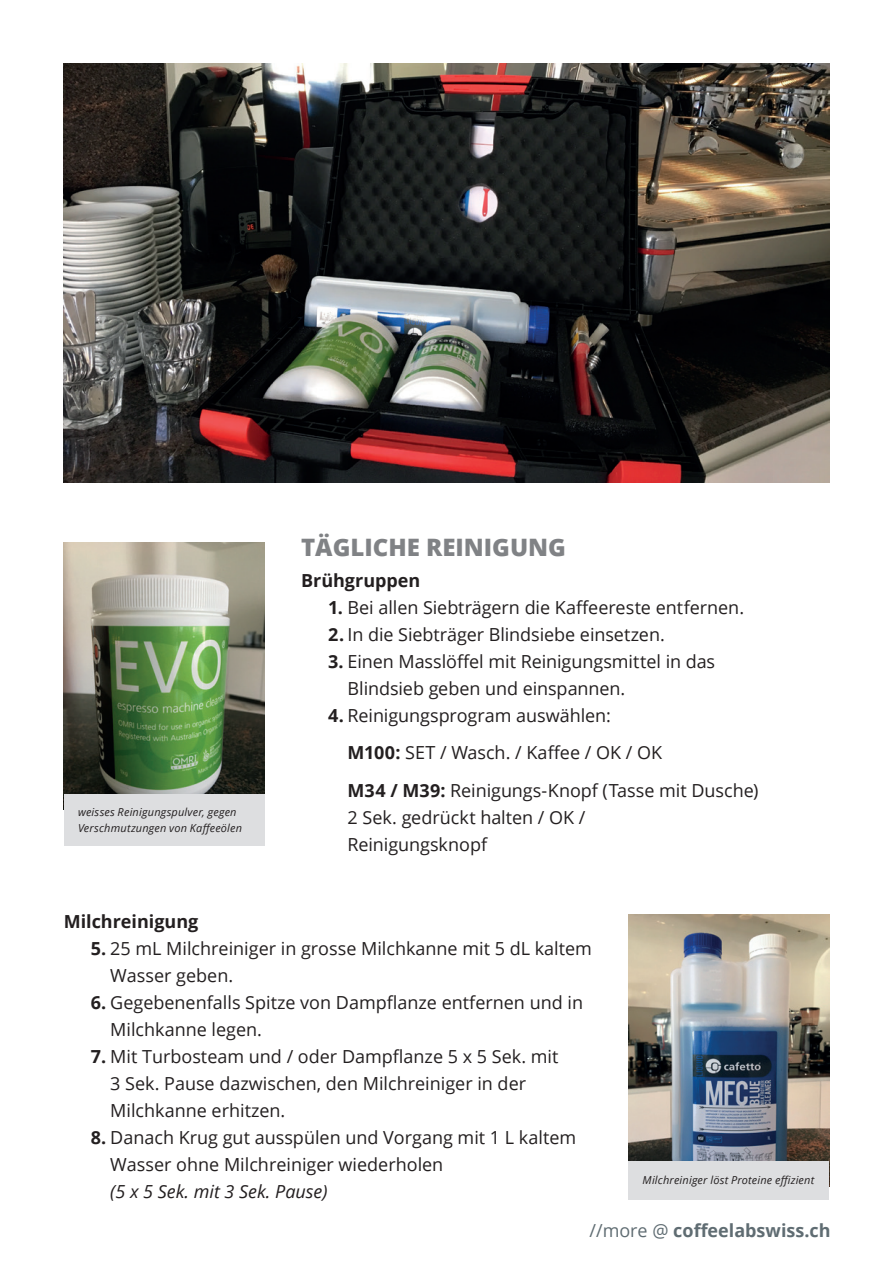
<style>
.page{position:relative;width:893px;height:1263px;background:#fff}
.page>*{position:absolute;margin:0;border:0;box-sizing:border-box;transform-origin:0 0}
.t1{font:800 24px "Open Sans";color:#808285}
.t2{font:18px/27px "Open Sans";color:#231f20}
.t3{font:700 18px "Open Sans";color:#231f20}
.t4{font:700 18px "Open Sans";color:#5f6c72}
.t5{font:italic 18px "Open Sans";color:#231f20}
.t6{font:italic 10.95px/16.5px "Open Sans";letter-spacing:.015em;color:#231f20}
.s1{font-weight:700}
.s2{font-weight:400}
</style>
<div class="page">
<img style="left:64px;top:64px;width:765px;height:419px">
<img style="left:64px;top:542px;width:201px;height:252px">
<div style="left:64px;top:794px;width:201px;height:52px;background:#dddee0"></div>
<img style="left:628px;top:914px;width:201px;height:247px">
<div style="left:628px;top:1161px;width:201px;height:38px;background:#dddee0"></div>
<p class="t6" style="left:78px;top:803px;width:166px">weisses Reinigungspulver, gegen<br>Verschmutzungen von Kaffeeölen</p>
<h1 class="t1" style="left:301px;top:529px;width:266px">TÄGLICHE REINIGUNG</h1>
<p class="t3" style="left:301px;top:568px;width:121px">Brühgruppen</p>
<p class="t2" style="left:328px;top:593px;width:418px"><span class="s1">1.</span> Bei allen Siebträgern die Kaffeereste entfernen.</p>
<p class="t2" style="left:328px;top:620px;width:338px"><span class="s1">2.</span> In die Siebträger Blindsiebe einsetzen.</p>
<p class="t2" style="left:348px;top:647px;width:369px;text-indent:-19px"><span class="s1">3.</span> Einen Masslöffel mit Reinigungsmittel in das<br>Blindsieb geben und einspannen.</p>
<p class="t2" style="left:348px;top:696px;width:412px;line-height:37.5px;text-indent:-19px"><span class="s1">4.</span> Reinigungsprogram auswählen:<br><span class="s1">M100:</span> SET / Wasch. / Kaffee / OK / OK<br><span class="s1">M34 / M39:</span> Reinigungs-Knopf (Tasse mit Dusche)</p>
<p class="t2" style="left:348px;top:803px;width:239px">2 Sek. gedrückt halten / OK /<br>Reinigungsknopf</p>
<p class="t3" style="left:64px;top:909px;width:136px">Milchreinigung</p>
<p class="t2" style="left:110px;top:934px;width:483px;text-indent:-19px"><span class="s1">5.</span> 25 mL Milchreiniger in grosse Milchkanne mit 5 dL kaltem<br>Wasser geben.</p>
<p class="t2" style="left:110px;top:988px;width:474px;text-indent:-19px"><span class="s1">6.</span> Gegebenenfalls Spitze von Dampflanze entfernen und in<br>Milchkanne legen.</p>
<p class="t2" style="left:110px;top:1042px;width:450px;text-indent:-19px"><span class="s1">7.</span> Mit Turbosteam und / oder Dampflanze 5 x 5 Sek. mit<br>3 Sek. Pause dazwischen, den Milchreiniger in der<br>Milchkanne erhitzen.</p>
<p class="t2" style="left:110px;top:1123px;width:467px;text-indent:-19px"><span class="s1">8.</span> Danach Krug gut ausspülen und Vorgang mit 1 L kaltem<br>Wasser ohne Milchreiniger wiederholen</p>
<p class="t5" style="left:110px;top:1179px;width:219px">(5 x 5 Sek. mit 3 Sek. Pause)</p>
<p class="t6" style="left:643px;top:1171px;width:173px">Milchreiniger löst Proteine effizient</p>
<p class="t4" style="left:589px;top:1218px;width:243px"><span class="s2">//more @</span> coffeelabswiss.ch</p>
</div>
